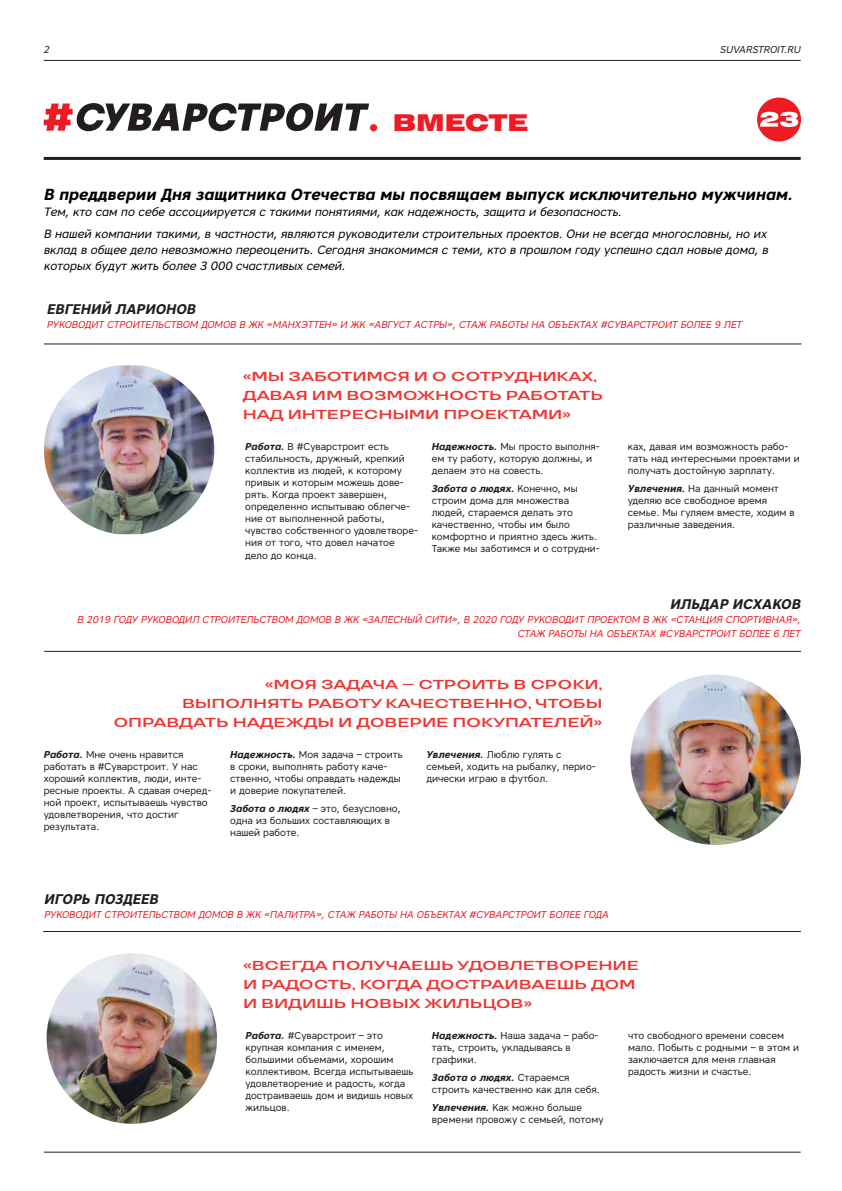
<style>
.page{position:relative;width:842px;height:1191px;background:#fff}
.page>*{position:absolute;margin:0;border:0;box-sizing:border-box;transform-origin:0 0}
.t1{font:900 23px "Helios Ext";color:#ed1b23}
.t2{font:italic 700 16px "Core Sans A65";color:#000}
.t3{font:italic 700 14px "Core Sans A65";color:#221e1f}
.t4{font:600 13px/19px "TT Travels";letter-spacing:-.01em;color:#ee3531;scale:1.37 1}
.t5{font:italic 12px/22px "Core Sans A45";color:#000}
.t6{font:10px/12px "Core Sans A45";color:#221e1f}
.t7{font:italic 10px/14.2px "Core Sans A45";color:#ed1b23;text-align:right}
.t8{font:italic 700 10px "Core Sans A65";color:#221e1f}
.t9{font:italic 10px "Core Sans A45";color:#221e1f}
.s1{font-family:"Core Sans A65";font-weight:700;font-style:italic}
.s2{font-family:"Core Sans A45";font-weight:400;font-style:normal}
</style>
<div class="page">
<div style="left:757px;top:98px;width:44px;height:43px;background:#ed1b23;border-radius:50%"></div>
<svg style="left:760px;top:112px;width:38px;height:15px"></svg>
<hr style="left:44px;top:157px;width:757px;height:3px;background:#221e1f">
<hr style="left:44px;top:60px;width:757px;height:1px;background:#221e1f">
<svg style="left:44px;top:103px;width:325px;height:28px"></svg>
<div style="left:370px;top:124px;width:7px;height:7px;background:#ed1b23;border-radius:50%"></div>
<hr style="left:44px;top:1151px;width:757px;height:1px;background:#221e1f">
<img style="left:630px;top:674px;width:171px;height:171px;border-radius:85px">
<hr style="left:44px;top:651px;width:757px;height:1px;background:#221e1f">
<hr style="left:44px;top:343px;width:757px;height:1px;background:#221e1f">
<img style="left:44px;top:365px;width:170px;height:169px">
<img style="left:47px;top:953px;width:170px;height:170px;border-radius:85px">
<hr style="left:43px;top:931px;width:758px;height:1px;background:#221e1f">
<p class="t9" style="left:44px;top:43px;width:7px">2</p>
<p class="t9" style="left:720px;top:43px;width:82px">SUVARSTROIT.RU</p>
<h1 class="t1" style="left:393px;top:109px;width:136px">ВМЕСТЕ</h1>
<h2 class="t2" style="left:44px;top:184px;width:751px">В преддверии Дня защитника Отечества мы посвящаем выпуск исключительно мужчинам.</h2>
<p class="t5" style="left:44px;top:201px;width:724px">Тем, кто сам по себе ассоциируется с такими понятиями, как надежность, защита и безопасность.<br>В нашей компании такими, в частности, являются руководители строительных проектов. Они не всегда многословны, но их</p>
<p class="t5" style="left:44px;top:242px;width:726px;line-height:16px">вклад в общее дело невозможно переоценить. Сегодня знакомимся с теми, кто в прошлом году успешно сдал новые дома, в которых будут жить более 3 000 счастливых семей.</p>
<h3 class="t3" style="left:47px;top:299px;width:150px">ЕВГЕНИЙ ЛАРИОНОВ</h3>
<p class="t7" style="left:47px;top:317px;width:697px">РУКОВОДИТ СТРОИТЕЛЬСТВОМ ДОМОВ В ЖК «МАНХЭТТЕН» И ЖК «АВГУСТ АСТРЫ», СТАЖ РАБОТЫ НА ОБЪЕКТАХ #СУВАРСТРОИТ БОЛЕЕ 9 ЛЕТ</p>
<h3 class="t4" style="left:243px;top:367px;width:265px">«МЫ ЗАБОТИМСЯ И О СОТРУДНИКАХ,<br>ДАВАЯ ИМ ВОЗМОЖНОСТЬ РАБОТАТЬ<br>НАД ИНТЕРЕСНЫМИ ПРОЕКТАМИ»</h3>
<p class="t6" style="left:245px;top:441px;width:174px"><span class="s1">Работа.</span> В #Суварстроит есть стабильность, дружный, крепкий коллектив из людей, к которому привык и которым можешь дове&shy;рять. Когда проект завершен, определенно испытываю облегче&shy;ние от выполненной работы, чувство собственного удовлетворе&shy;ния от того, что довел начатое дело до конца.</p>
<p class="t6" style="left:432px;top:441px;width:170px"><span class="s1">Надежность.</span> Мы просто выполня&shy;ем ту работу, которую должны, и делаем это на совесть.</p>
<p class="t8" style="left:432px;top:482px;width:148px">Забота о людях. <span class="s2">Конечно, мы</span></p>
<p class="t6" style="left:432px;top:495px;width:170px">строим дома для множества людей, стараемся делать это качественно, чтобы им было комфортно и приятно здесь жить.<br>Также мы заботимся и о сотрудни-</p>
<p class="t6" style="left:628px;top:441px;width:174px">ках, давая им возможность рабо&shy;тать над интересными проектами и получать достойную зарплату.</p>
<p class="t6" style="left:628px;top:483px;width:168px"><span class="s1">Увлечения.</span> На данный момент уделяю все свободное время семье. Мы гуляем вместе, ходим в различные заведения.</p>
<h3 class="t3" style="left:670px;top:594px;width:132px">ИЛЬДАР ИСХАКОВ</h3>
<p class="t7" style="left:77px;top:612px;width:725px">В 2019 ГОДУ РУКОВОДИЛ СТРОИТЕЛЬСТВОМ ДОМОВ В ЖК «ЗАЛЕСНЫЙ СИТИ», В 2020 ГОДУ РУКОВОДИТ ПРОЕКТОМ В ЖК «СТАНЦИЯ СПОРТИВНАЯ»,<br>СТАЖ РАБОТЫ НА ОБЪЕКТАХ #СУВАРСТРОИТ БОЛЕЕ 6 ЛЕТ</p>
<h3 class="t4" style="left:114px;top:675px;width:358px;text-align:right">«МОЯ ЗАДАЧА – СТРОИТЬ В СРОКИ,<br>ВЫПОЛНЯТЬ РАБОТУ КАЧЕСТВЕННО, ЧТОБЫ<br>ОПРАВДАТЬ НАДЕЖДЫ И ДОВЕРИЕ ПОКУПАТЕЛЕЙ»</h3>
<p class="t6" style="left:44px;top:748px;width:169px"><span class="s1">Работа.</span> Мне очень нравится работать в #Суварстроит. У нас хороший коллектив, люди, инте&shy;ресные проекты. А сдавая очеред&shy;ной проект, испытываешь чувство удовлетворения, что достиг результата.</p>
<p class="t6" style="left:230px;top:748px;width:174px"><span class="s1">Надежность.</span> Моя задача – строить в сроки, выполнять работу каче&shy;ственно, чтобы оправдать надежды и доверие покупателей.</p>
<p class="t6" style="left:426px;top:748px;width:171px"><span class="s1">Увлечения.</span> Люблю гулять с семьей, ходить на рыбалку, перио&shy;дически играю в футбол.</p>
<p class="t6" style="left:230px;top:802px;width:172px"><span class="s1">Забота о людях</span> – это, безусловно, одна из больших составляющих в нашей работе.</p>
<h3 class="t3" style="left:45px;top:890px;width:116px">ИГОРЬ ПОЗДЕЕВ</h3>
<p class="t7" style="left:45px;top:907px;width:566px">РУКОВОДИТ СТРОИТЕЛЬСТВОМ ДОМОВ В ЖК «ПАЛИТРА», СТАЖ РАБОТЫ НА ОБЪЕКТАХ #СУВАРСТРОИТ БОЛЕЕ ГОДА</p>
<h3 class="t4" style="left:243px;top:955px;width:291px">«ВСЕГДА ПОЛУЧАЕШЬ УДОВЛЕТВОРЕНИЕ<br>И РАДОСТЬ, КОГДА ДОСТРАИВАЕШЬ ДОМ<br>И ВИДИШЬ НОВЫХ ЖИЛЬЦОВ»</h3>
<p class="t6" style="left:245px;top:1029px;width:170px"><span class="s1">Работа.</span> #Суварстроит – это крупная компания с именем, большими объемами, хорошим коллективом. Всегда испытываешь удовлетворение и радость, когда достраиваешь дом и видишь новых жильцов.</p>
<p class="t6" style="left:432px;top:1029px;width:168px"><span class="s1">Надежность.</span> Наша задача – рабо&shy;тать, строить, укладываясь в графики.</p>
<p class="t8" style="left:432px;top:1071px;width:139px">Забота о людях. <span class="s2">Стараемся</span></p>
<p class="t6" style="left:432px;top:1080px;width:169px;line-height:18px">строить качественно как для себя.<br><span class="s1">Увлечения.</span> Как можно больше</p>
<p class="t6" style="left:432px;top:1113px;width:173px">времени провожу с семьей, потому</p>
<p class="t6" style="left:628px;top:1029px;width:173px">что свободного времени совсем мало. Побыть с родными – в этом и заключается для меня главная радость жизни и счастье.</p>
</div>
